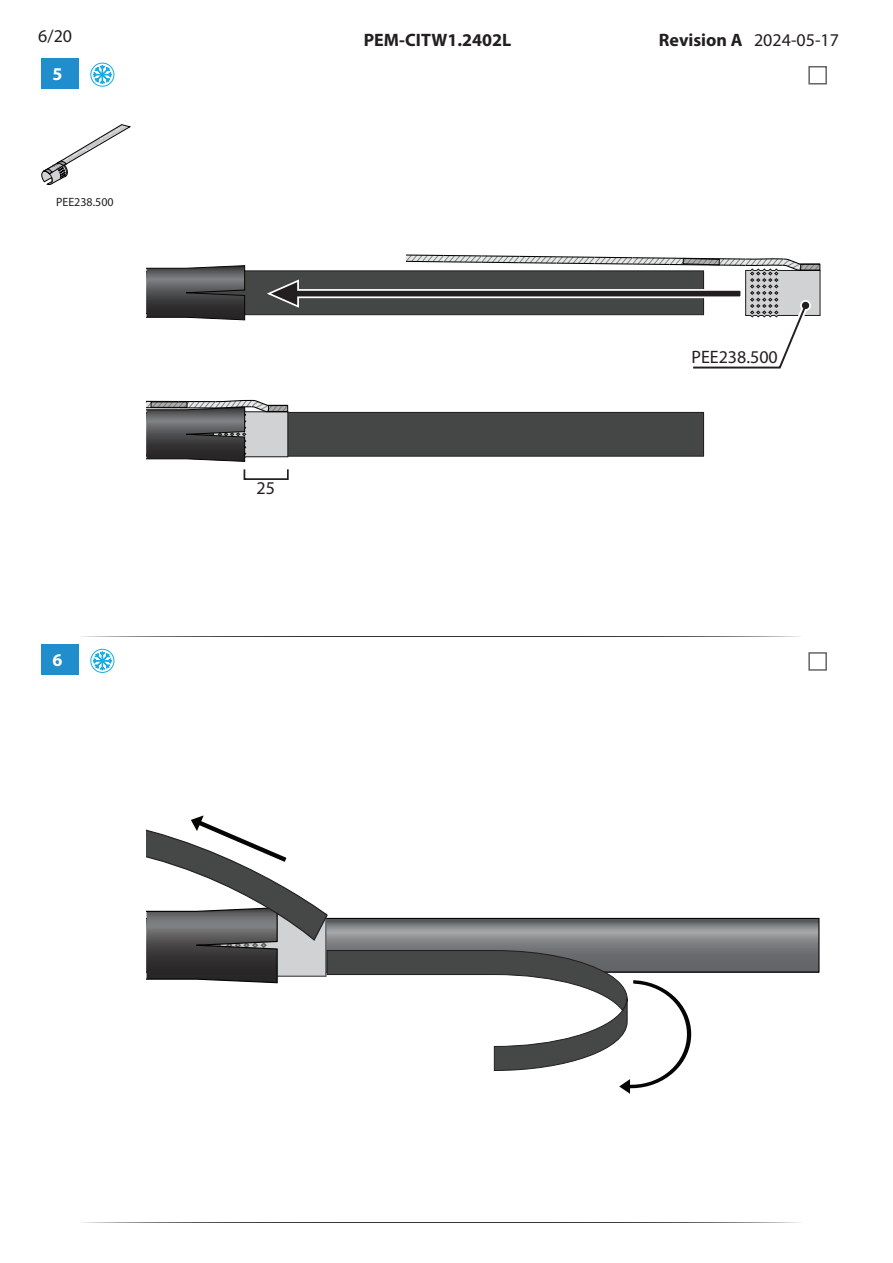
<style>
.page{position:relative;width:893px;height:1263px;background:#fff}
.page>*{position:absolute;margin:0;border:0;box-sizing:border-box;transform-origin:0 0}
.t1{font:18px "Myriad Pro";color:#231f20}
.t2{font:700 18px "Myriad Pro";color:#231f20}
.t3{font:700 18px "Myriad Pro";color:#fff}
.t4{font:12px "Myriad Pro";color:#231f20}
.s1{font-weight:700}
</style>
<div class="page">
<div style="left:244px;top:468px;width:45px;height:12px;border:2px solid #231f20"></div>
<svg style="left:147px;top:399px;width:557px;height:63px"></svg>
<svg style="left:147px;top:254px;width:674px;height:115px"></svg>
<div style="left:41px;top:58px;width:38px;height:31px;background:#208dcd"></div>
<div style="left:808px;top:66px;width:19px;height:19px;border:2px solid #636566"></div>
<svg style="left:42px;top:124px;width:89px;height:61px"></svg>
<svg style="left:93px;top:65px;width:19px;height:19px"></svg>
<div style="left:91px;top:63px;width:23px;height:24px;border:1px solid #18ace3;border-radius:50%"></div>
<svg style="left:147px;top:815px;width:672px;height:279px"></svg>
<div style="left:41px;top:644px;width:38px;height:31px;background:#208dcd"></div>
<div style="left:808px;top:652px;width:19px;height:19px;border:2px solid #636566"></div>
<svg style="left:93px;top:651px;width:19px;height:19px"></svg>
<div style="left:91px;top:649px;width:23px;height:24px;border:1px solid #18ace3;border-radius:50%"></div>
<p class="t1" style="left:38px;top:24px;width:35px">6/20</p>
<p class="t2" style="left:364px;top:28px;width:149px">PEM-CITW1.2402L</p>
<p class="t1" style="left:659px;top:29px;width:182px"><span class="s1">Revision A</span> 2024-05-17</p>
<p class="t3" style="left:53px;top:62px;width:11px">5</p>
<p class="t4" style="left:56px;top:195px;width:59px">PEE238.500</p>
<p class="t3" style="left:53px;top:649px;width:11px">6</p>
<p class="t1" style="left:257px;top:477px;width:20px">25</p>
<p class="t1" style="left:691px;top:346px;width:88px">PEE238.500</p>
</div>
